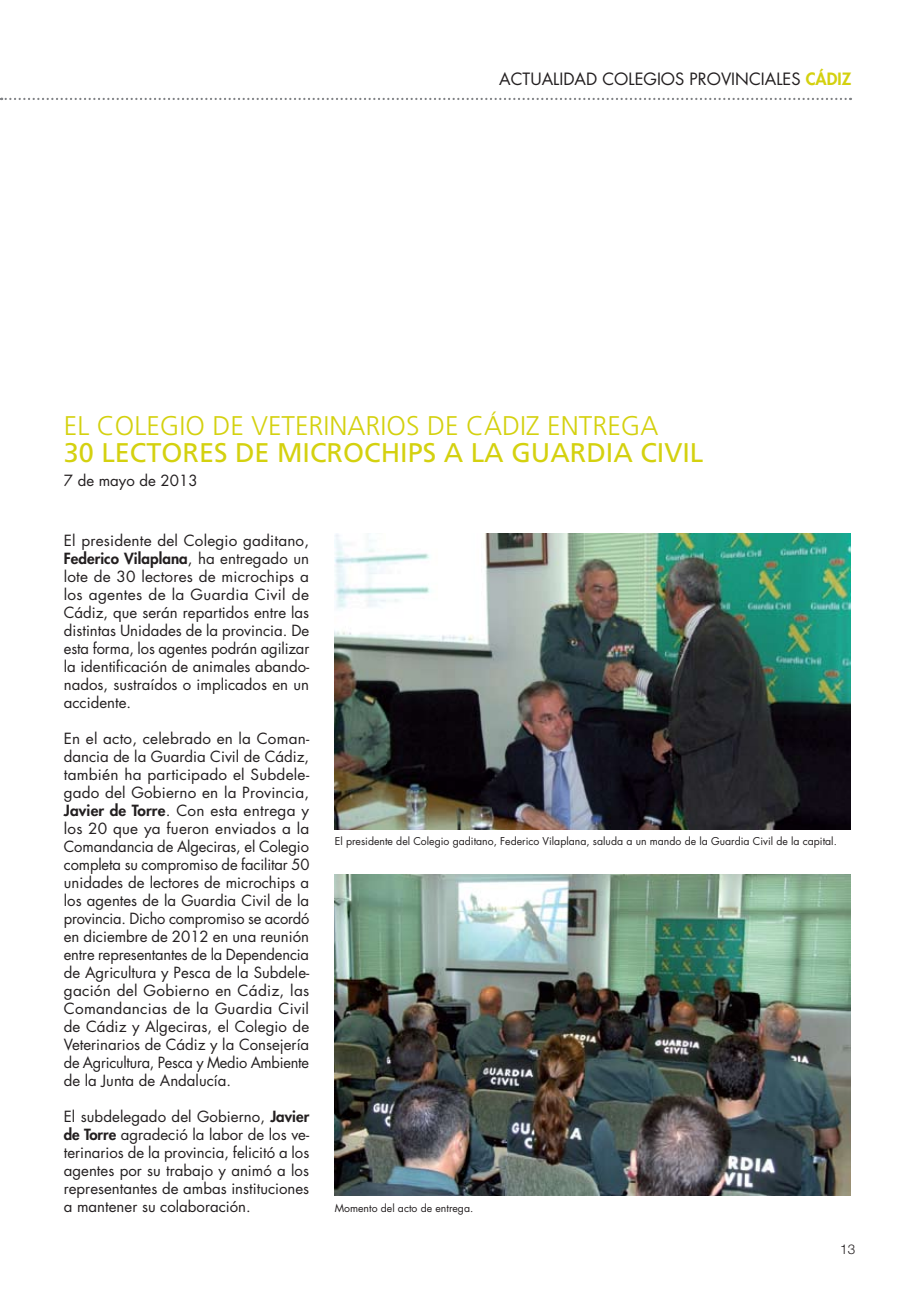
<style>
.page{position:relative;width:915px;height:1297px;background:#fff}
.page>*{position:absolute;margin:0;border:0;box-sizing:border-box;transform-origin:0 0}
.t1{font:300 27px "Frutiger LT Std";color:#d4d10f}
.t2{font:27px "Frutiger LT Std";color:#d4d10f}
.t3{font:16.5px "Futura Std";color:#231f20}
.t4{font:15px/18px "Futura Std";color:#231f20;text-align:justify}
.t5{font:300 13.5px "Helvetica Neue LT Std";color:#231f20}
.t6{font:10.5px "Futura Std";color:#231f20}
.s1{font-weight:800;color:#d4d10f}
.s2{font-weight:800}
</style>
<div class="page">
<svg style="left:0;top:98px;width:850px;height:2px"></svg>
<img style="left:334px;top:533px;width:516px;height:296px">
<img style="left:334px;top:874px;width:516px;height:322px">
<p class="t3" style="left:499px;top:68px;width:353px">ACTUALIDAD COLEGIOS PROVINCIALES <span class="s1">CÁDIZ</span></p>
<h1 class="t1" style="left:64px;top:411px;width:596px">EL COLEGIO DE VETERINARIOS DE CÁDIZ ENTREGA</h1>
<h1 class="t2" style="left:64px;top:437px;width:641px">30 LECTORES DE MICROCHIPS A LA GUARDIA CIVIL</h1>
<p class="t4" style="left:64px;top:472px;width:135px">7 de mayo de 2013</p>
<p class="t4" style="left:64px;top:531px;width:247px">El presidente del Colegio gaditano, <span class="s2">Federico Vilaplana</span>, ha entregado un lote de 30 lectores de microchips a los agentes de la Guardia Civil de Cádiz, que serán repartidos entre las distintas Unidades de la provincia. De esta forma, los agentes podrán agilizar la identificación de animales abando&shy;nados, sustraídos o implicados en un accidente.</p>
<p class="t4" style="left:64px;top:729px;width:247px">En el acto, celebrado en la Coman&shy;dancia de la Guardia Civil de Cádiz, también ha participado el Subdele&shy;gado del Gobierno en la Provincia, <span class="s2">Javier de Torre</span>. Con esta entrega y los 20 que ya fueron enviados a la Comandancia de Algeciras, el Colegio completa su compromiso de facilitar 50 unidades de lectores de microchips a los agentes de la Guardia Civil de la provincia. Dicho compromiso se acordó en diciembre de 2012 en una reunión entre representantes de la Dependencia de Agricultura y Pesca de la Subdele&shy;gación del Gobierno en Cádiz, las Comandancias de la Guardia Civil de Cádiz y Algeciras, el Colegio de Veterinarios de Cádiz y la Consejería de Agricultura, Pesca y Medio Ambiente de la Junta de Andalucía.</p>
<p class="t4" style="left:64px;top:1107px;width:247px">El subdelegado del Gobierno, <span class="s2">Javier de Torre</span> agradeció la labor de los ve&shy;terinarios de la provincia, felicitó a los agentes por su trabajo y animó a los representantes de ambas instituciones a mantener su colaboración.</p>
<p class="t6" style="left:334px;top:834px;width:503px">El presidente del Colegio gaditano, Federico Vilaplana, saluda a un mando de la Guardia Civil de la capital.</p>
<p class="t6" style="left:334px;top:1201px;width:140px">Momento del acto de entrega.</p>
<p class="t5" style="left:840px;top:1241px;width:17px">13</p>
</div>
